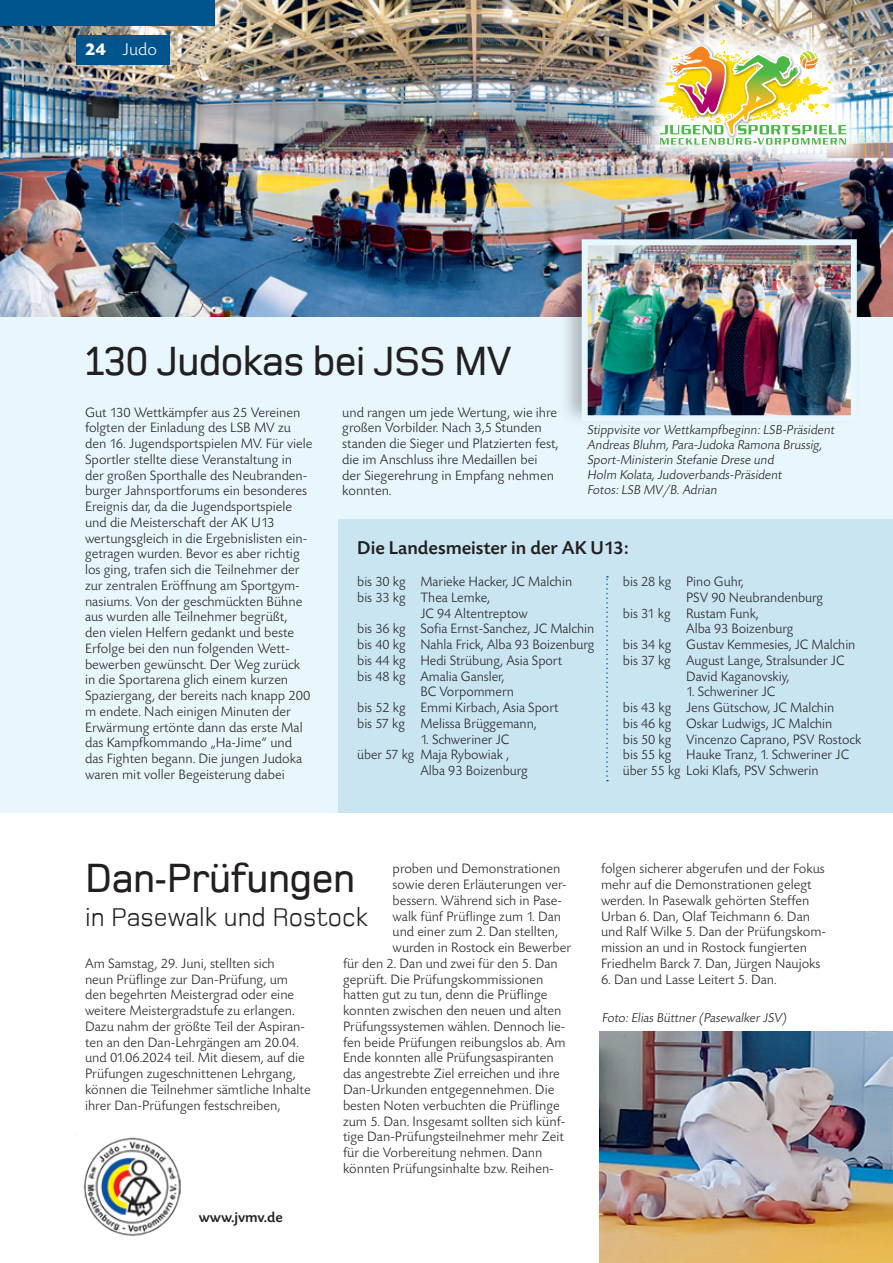
<style>
.page{position:relative;width:893px;height:1263px;background:#fff}
.page>*{position:absolute;margin:0;border:0;box-sizing:border-box;transform-origin:0 0}
.Grundtext_Magazin{font:500 42px "Foundry Monoline";letter-spacing:-.015em;color:#231f20}
.Grundtext_Magazin-2{font:27px "Foundry Monoline";color:#231f20;scale:.96 1}
.Grundtext_Magazin-3{font:500 19.5px "Today SB";color:#231f20}
.Grundtext_Magazin-4{font:300 18px "Today SB";color:#fff}
.Grundtext_Magazin-5{font:500 15px "Today SB";color:#231f20}
.Grundtext_Magazin-6{font:300 14.25px/15.8px "Today SB";color:#231f20}
.Grundtext_Magazin-7{font:300 14.25px/15.8px "Today SB";color:#231f20;scale:.96 1}
.Grundtext_Magazin-8{font:300 13.5px/15px "Today SB";color:#231f20}
.s1{font-weight:700}
</style>
<div class="page">
<div style="left:0;top:2px;width:893px;height:810px;background:#e8f6fd"></div>
<img style="left:0;top:0;width:893px;height:317px">
<div style="left:338px;top:519px;width:555px;height:293px;background:#cae5f2"></div>
<div style="left:76px;top:35px;width:94px;height:30px;background:#00548e"></div>
<img style="left:83px;top:1137px;width:98px;height:99px">
<div style="left:0;top:0;width:214px;height:26px;background:#00548e"></div>
<div style="left:559px;top:216px;width:303px;height:211px;background:#231f20;opacity:.3"></div>
<img style="left:589px;top:246px;width:261px;height:168px">
<div style="left:582px;top:239px;width:275px;height:182px;border:6px solid #e8f6fd"></div>
<img style="left:600px;top:1032px;width:293px;height:231px">
<svg style="left:606px;top:576px;width:2px;height:205px"></svg>
<img style="left:631px;top:13px;width:243px;height:160px">
<img style="left:659px;top:40px;width:187px;height:105px">
<p class="Grundtext_Magazin-4" style="left:85px;top:40px;width:73px"><span class="s1">24</span> Judo</p>
<p class="Grundtext_Magazin" style="left:85px;top:339px;width:428px">130 Judokas bei JSS MV</p>
<p class="Grundtext_Magazin-6" style="left:85px;top:405px;width:229px">Gut 130 Wettkämpfer aus 25 Vereinen folgten der Einladung des LSB MV zu den 16. Jugendsportspielen MV. Für viele Sportler stellte diese Veranstaltung in der großen Sporthalle des Neubranden&shy;burger Jahnsportforums ein besonderes Ereignis dar, da die Jugendsportspiele und die Meisterschaft der AK U13 wertungsgleich in die Ergebnislisten ein&shy;getragen wurden. Bevor es aber richtig los ging, trafen sich die Teilnehmer der zur zentralen Eröffnung am Sportgym&shy;nasiums. Von der geschmückten Bühne aus wurden alle Teilnehmer begrüßt,<br>den vielen Helfern gedankt und beste Erfolge bei den nun folgenden Wett&shy;bewerben gewünscht. Der Weg zurück in die Sportarena glich einem kurzen Spaziergang, der bereits nach knapp 200 m endete. Nach einigen Minuten der Erwärmung ertönte dann das erste Mal das Kampfkommando „Ha-Jime“ und das Fighten begann. Die jungen Judoka waren mit voller Begeisterung dabei</p>
<p class="Grundtext_Magazin-6" style="left:342px;top:405px;width:218px">und rangen um jede Wertung, wie ihre großen Vorbilder. Nach 3,5 Stunden standen die Sieger und Platzierten fest, die im Anschluss ihre Medaillen bei der Siegerehrung in Empfang nehmen konnten.</p>
<p class="Grundtext_Magazin-8" style="left:587px;top:423px;width:251px">Stippvisite vor Wettkampfbeginn: LSB-Präsident Andreas Bluhm, Para-Judoka Ramona Brussig, Sport-Ministerin Stefanie Drese und<br>Holm Kolata, Judoverbands-Präsident<br>Fotos: LSB MV/B. Adrian</p>
<p class="Grundtext_Magazin-3" style="left:357px;top:537px;width:273px">Die Landesmeister in der AK U13:</p>
<p class="Grundtext_Magazin-6" style="left:357px;top:574px;width:216px">bis 30 kg Marieke Hacker, JC Malchin</p>
<p class="Grundtext_Magazin-6" style="left:420px;top:590px;width:109px;text-indent:-63px">bis 33 kg Thea Lemke,<br>JC 94 Altentreptow</p>
<p class="Grundtext_Magazin-6" style="left:357px;top:621px;width:239px">bis 36 kg Sofia Ernst-Sanchez, JC Malchin</p>
<p class="Grundtext_Magazin-6" style="left:357px;top:637px;width:239px">bis 40 kg Nahla Frick, Alba 93 Boizenburg</p>
<p class="Grundtext_Magazin-6" style="left:357px;top:653px;width:206px">bis 44 kg Hedi Strübung, Asia Sport</p>
<p class="Grundtext_Magazin-6" style="left:420px;top:669px;width:95px;text-indent:-63px">bis 48 kg Amalia Gansler,<br>BC Vorpommern</p>
<p class="Grundtext_Magazin-6" style="left:357px;top:700px;width:203px">bis 52 kg Emmi Kirbach, Asia Sport</p>
<p class="Grundtext_Magazin-6" style="left:357px;top:716px;width:181px">bis 57 kg Melissa Brüggemann,</p>
<p class="Grundtext_Magazin-6" style="left:420px;top:732px;width:90px">1. Schweriner JC</p>
<p class="Grundtext_Magazin-7" style="left:420px;top:747px;width:113px;text-indent:-63px">über 57 kg Maja Rybowiak ,<br>Alba 93 Boizenburg</p>
<p class="Grundtext_Magazin-6" style="left:686px;top:574px;width:138px;text-indent:-63px">bis 28 kg Pino Guhr,<br>PSV 90 Neubrandenburg</p>
<p class="Grundtext_Magazin-6" style="left:686px;top:606px;width:109px;text-indent:-63px">bis 31 kg Rustam Funk,<br>Alba 93 Boizenburg</p>
<p class="Grundtext_Magazin-6" style="left:623px;top:637px;width:234px">bis 34 kg Gustav Kemmesies, JC Malchin</p>
<p class="Grundtext_Magazin-6" style="left:623px;top:653px;width:223px">bis 37 kg August Lange, Stralsunder JC</p>
<p class="Grundtext_Magazin-6" style="left:686px;top:669px;width:105px">David Kaganovskiy,</p>
<p class="Grundtext_Magazin-6" style="left:686px;top:684px;width:90px">1. Schweriner JC</p>
<p class="Grundtext_Magazin-6" style="left:623px;top:700px;width:213px">bis 43 kg Jens Gütschow, JC Malchin</p>
<p class="Grundtext_Magazin-6" style="left:623px;top:716px;width:211px">bis 46 kg Oskar Ludwigs, JC Malchin</p>
<p class="Grundtext_Magazin-6" style="left:623px;top:732px;width:240px">bis 50 kg Vincenzo Caprano, PSV Rostock</p>
<p class="Grundtext_Magazin-6" style="left:623px;top:747px;width:228px">bis 55 kg Hauke Tranz, 1. Schweriner JC</p>
<p class="Grundtext_Magazin-7" style="left:623px;top:763px;width:205px">über 55 kg Loki Klafs, PSV Schwerin</p>
<p class="Grundtext_Magazin" style="left:85px;top:856px;width:272px">Dan-Prüfungen</p>
<p class="Grundtext_Magazin-2" style="left:85px;top:903px;width:296px">in Pasewalk und Rostock</p>
<p class="Grundtext_Magazin-6" style="left:393px;top:861px;width:169px">proben und Demonstrationen</p>
<p class="Grundtext_Magazin-6" style="left:393px;top:877px;width:176px">sowie deren Erläuterungen ver-</p>
<p class="Grundtext_Magazin-6" style="left:393px;top:893px;width:171px">bessern. Während sich in Pase-</p>
<p class="Grundtext_Magazin-6" style="left:393px;top:909px;width:170px">walk fünf Prüflinge zum 1. Dan</p>
<p class="Grundtext_Magazin-6" style="left:393px;top:924px;width:167px">und einer zum 2. Dan stellten,</p>
<p class="Grundtext_Magazin-6" style="left:393px;top:940px;width:180px">wurden in Rostock ein Bewerber</p>
<p class="Grundtext_Magazin-6" style="left:343px;top:956px;width:216px">für den 2. Dan und zwei für den 5. Dan</p>
<p class="Grundtext_Magazin-6" style="left:343px;top:972px;width:202px">geprüft. Die Prüfungskommissionen</p>
<p class="Grundtext_Magazin-6" style="left:343px;top:987px;width:206px">hatten gut zu tun, denn die Prüflinge</p>
<p class="Grundtext_Magazin-6" style="left:343px;top:1003px;width:220px">konnten zwischen den neuen und alten</p>
<p class="Grundtext_Magazin-6" style="left:343px;top:1019px;width:224px">Prüfungssystemen wählen. Dennoch lie-</p>
<p class="Grundtext_Magazin-6" style="left:343px;top:1035px;width:224px">fen beide Prüfungen reibungslos ab. Am</p>
<p class="Grundtext_Magazin-6" style="left:343px;top:1050px;width:212px">Ende konnten alle Prüfungsaspiranten</p>
<p class="Grundtext_Magazin-6" style="left:343px;top:1066px;width:218px">das angestrebte Ziel erreichen und ihre</p>
<p class="Grundtext_Magazin-6" style="left:343px;top:1082px;width:213px">Dan-Urkunden entgegennehmen. Die</p>
<p class="Grundtext_Magazin-6" style="left:343px;top:1098px;width:218px">besten Noten verbuchten die Prüflinge</p>
<p class="Grundtext_Magazin-6" style="left:343px;top:1113px;width:224px">zum 5. Dan. Insgesamt sollten sich künf-</p>
<p class="Grundtext_Magazin-6" style="left:343px;top:1129px;width:223px">tige Dan-Prüfungsteilnehmer mehr Zeit</p>
<p class="Grundtext_Magazin-6" style="left:343px;top:1145px;width:201px">für die Vorbereitung nehmen. Dann</p>
<p class="Grundtext_Magazin-6" style="left:343px;top:1161px;width:212px">könnten Prüfungsinhalte bzw. Reihen-</p>
<p class="Grundtext_Magazin-6" style="left:85px;top:956px;width:227px">Am Samstag, 29. Juni, stellten sich<br>neun Prüflinge zur Dan-Prüfung, um den begehrten Meistergrad oder eine weitere Meistergradstufe zu erlangen.<br>Dazu nahm der größte Teil der Aspiran&shy;ten an den Dan-Lehrgängen am 20.04. und 01.06.2024 teil. Mit diesem, auf die Prüfungen zugeschnittenen Lehrgang, können die Teilnehmer sämtliche Inhalte ihrer Dan-Prüfungen festschreiben,</p>
<p class="Grundtext_Magazin-5" style="left:199px;top:1209px;width:85px">www.jvmv.de</p>
<p class="Grundtext_Magazin-6" style="left:601px;top:861px;width:227px">folgen sicherer abgerufen und der Fokus mehr auf die Demonstrationen gelegt werden. In Pasewalk gehörten Steffen Urban 6. Dan, Olaf Teichmann 6. Dan und Ralf Wilke 5. Dan der Prüfungskom&shy;mission an und in Rostock fungierten Friedhelm Barck 7. Dan, Jürgen Naujoks</p>
<p class="Grundtext_Magazin-6" style="left:601px;top:972px;width:177px">6. Dan und Lasse Leitert 5. Dan.</p>
<p class="Grundtext_Magazin-8" style="left:602px;top:1010px;width:188px">Foto: Elias Büttner (Pasewalker JSV)</p>
</div>
